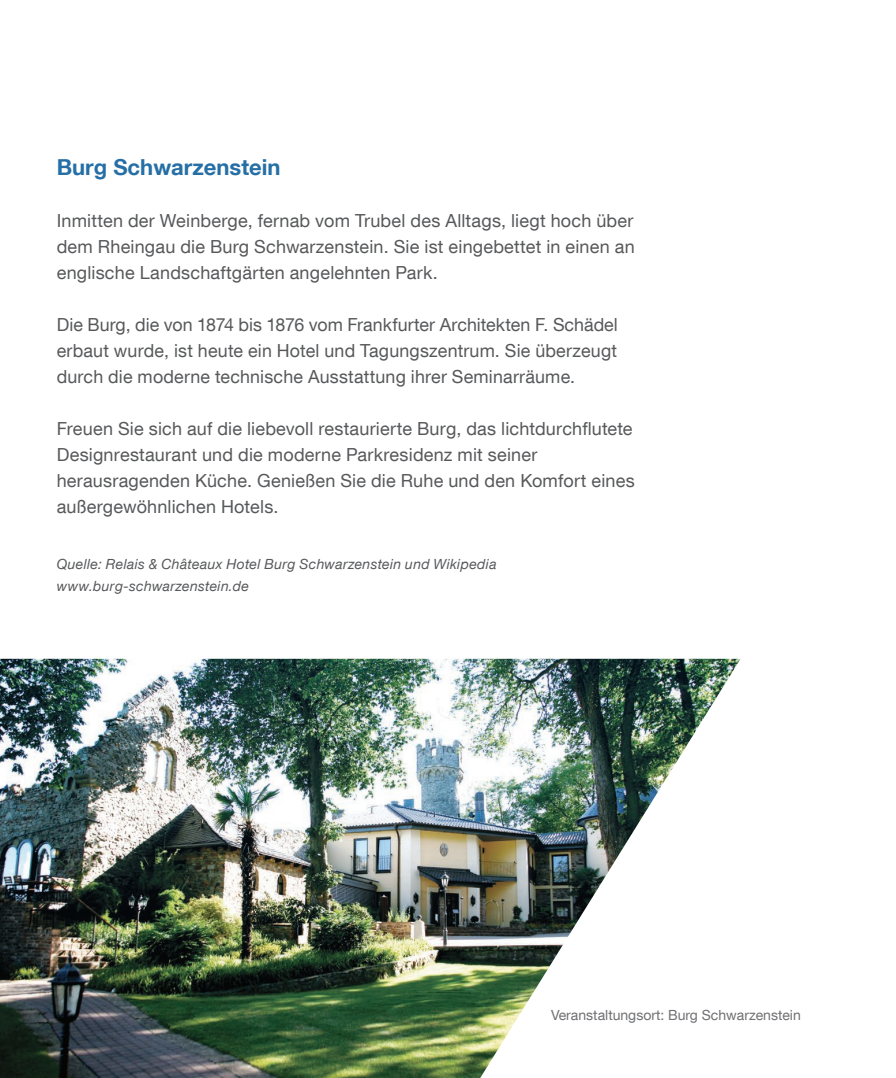
<style>
.page{position:relative;width:896px;height:1078px;background:#fff}
.page>*{position:absolute;margin:0;border:0;box-sizing:border-box;transform-origin:0 0}
.Grundtext_-_9pt{font:700 22px "TUM Neue Helvetica";color:#266fa6}
.Grundtext_-_9pt-2{font:18px/26px "TUM Neue Helvetica";letter-spacing:.01em;color:#57585a;text-align:justify}
._7__kursiv{font:italic 14px "TUM Neue Helvetica";letter-spacing:.02em;color:#57585a}
.Dozenten-vita{font:14px "TUM Neue Helvetica";color:#6f7073}
</style>
<div class="page">
<img style="left:0;top:658px;width:740px;height:419px">
<p class="Grundtext_-_9pt" style="left:57px;top:153px;width:225px">Burg Schwarzenstein</p>
<p class="Grundtext_-_9pt-2" style="left:57px;top:207px;width:579px">Inmitten der Weinberge, fernab vom Trubel des Alltags, liegt hoch über dem Rheingau die Burg Schwarzenstein. Sie ist eingebettet in einen an englische Landschaftgärten angelehnten Park.</p>
<p class="Grundtext_-_9pt-2" style="left:57px;top:311px;width:563px">Die Burg, die von 1874 bis 1876 vom Frankfurter Architekten F. Schädel erbaut wurde, ist heute ein Hotel und Tagungszentrum. Sie überzeugt durch die moderne technische Ausstattung ihrer Seminarräume.</p>
<p class="Grundtext_-_9pt-2" style="left:57px;top:415px;width:579px;text-align:left">Freuen Sie sich auf die liebevoll restaurierte Burg, das lichtdurchflutete Designrestaurant und die moderne Parkresidenz mit seiner herausragenden Küche. Genießen Sie die Ruhe und den Komfort eines außergewöhnlichen Hotels.</p>
<p class="_7__kursiv" style="left:57px;top:555px;width:441px">Quelle: Relais &amp; Châteaux Hotel Burg Schwarzenstein und Wikipedia</p>
<p class="_7__kursiv" style="left:57px;top:577px;width:194px">www.burg-schwarzenstein.de</p>
<p class="Dozenten-vita" style="left:551px;top:1006px;width:251px">Veranstaltungsort: Burg Schwarzenstein</p>
</div>
